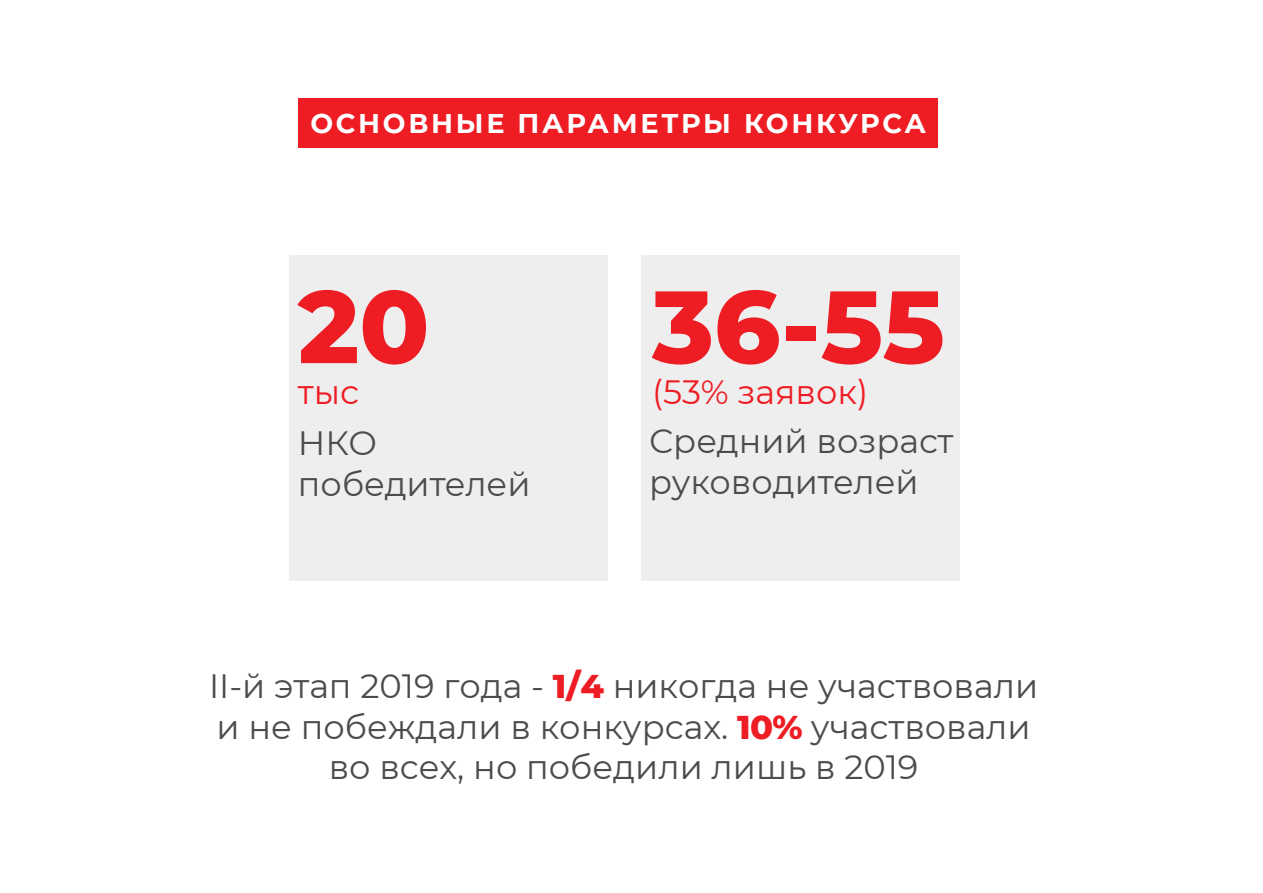
<style>
.page{position:relative;width:1263px;height:893px;background:#fff}
.page>*{position:absolute;margin:0;border:0;box-sizing:border-box;transform-origin:0 0}
.t1{font:800 102.45px "Montserrat";color:#ee1d23}
.t2{font:33.6px/40.3px "Montserrat";color:#4b4c4d}
.t3{font:33.6px "Montserrat";color:#ee1d23}
.t4{font:700 27px "Montserrat";letter-spacing:.1em;color:#fff}
.s1{font-weight:800;color:#ee1d23}
</style>
<div class="page">
<div style="left:298px;top:99px;width:640px;height:49px;background:#ee1d23"></div>
<div style="left:289px;top:255px;width:319px;height:326px;background:#eeeeef"></div>
<div style="left:641px;top:255px;width:319px;height:326px;background:#eeeeef"></div>
<p class="t4" style="left:310px;top:104px;width:617px">ОСНОВНЫЕ ПАРАМЕТРЫ КОНКУРСА</p>
<p class="t1" style="left:298px;top:252px;width:133px">20</p>
<p class="t3" style="left:298px;top:368px;width:63px">тыс</p>
<p class="t1" style="left:652px;top:252px;width:294px">36-55</p>
<p class="t3" style="left:652px;top:368px;width:217px">(53% заявок)</p>
<p class="t2" style="left:298px;top:422px;width:234px">НКО победителей</p>
<p class="t2" style="left:649px;top:420px;width:306px">Средний возраст руководителей</p>
<p class="t2" style="left:209px;top:665px;width:831px;text-align:center">II-й этап 2019 года - <span class="s1">1/4</span> никогда не участвовали и не побеждали в конкурсах. <span class="s1">10%</span> участвовали во всех, но победили лишь в 2019</p>
</div>
